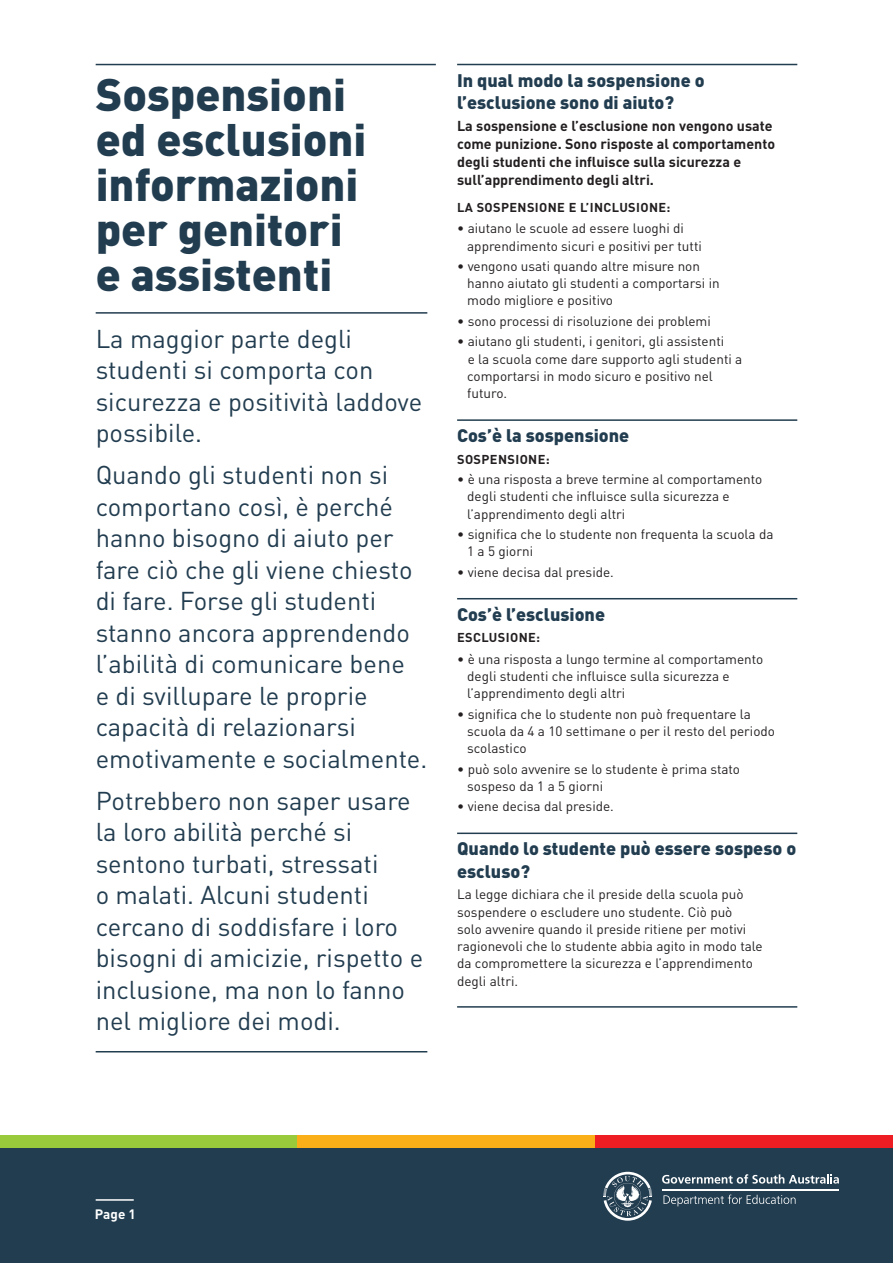
<style>
.page{position:relative;width:893px;height:1263px;background:#fff}
.page>*{position:absolute;margin:0;border:0;box-sizing:border-box;transform-origin:0 0}
.t1{font:900 45px "DIN";color:#223d50}
.Large_Highlight_text{font:25.5px/31.5px "DIN";color:#223d50}
.Heading{font:900 18px/22.5px "DIN";color:#223d50}
.Body_copy_bold{font:700 14.25px/18px "DIN";color:#231f20}
.Body_Copy{font:13.5px/17.2px "DIN";color:#231f20}
.t2{font:700 13.5px "DIN";color:#fff}
.Sub_heading__no_rule{font:700 12.75px "DIN";letter-spacing:.03em;color:#231f20}
</style>
<div class="page">
<div style="left:0;top:1148px;width:893px;height:115px;background:#223d50"></div>
<div style="left:595px;top:1135px;width:298px;height:13px;background:#ee1d23"></div>
<div style="left:0;top:1135px;width:298px;height:13px;background:#99ca3b"></div>
<div style="left:298px;top:1135px;width:297px;height:13px;background:#faaf18"></div>
<hr style="left:96px;top:1199px;width:38px;height:2px;background:#fff">
<hr style="left:96px;top:312px;width:331px;height:2px;background:#223d50">
<hr style="left:96px;top:1051px;width:331px;height:1px;background:#223d50">
<hr style="left:96px;top:64px;width:340px;height:1px;background:#223d50">
<hr style="left:457px;top:64px;width:340px;height:1px;background:#223d50">
<hr style="left:457px;top:419px;width:340px;height:2px;background:#223d50">
<hr style="left:457px;top:598px;width:340px;height:1px;background:#223d50">
<hr style="left:457px;top:832px;width:340px;height:2px;background:#223d50">
<hr style="left:457px;top:1006px;width:340px;height:2px;background:#223d50">
<svg style="left:662px;top:1174px;width:177px;height:9px"></svg>
<hr style="left:662px;top:1189px;width:177px;height:2px;background:#fff">
<svg style="left:603px;top:1172px;width:49px;height:49px"></svg>
<svg style="left:663px;top:1194px;width:132px;height:12px"></svg>
<p class="t1" style="left:96px;top:64px;width:252px">Sospensioni</p>
<p class="t1" style="left:96px;top:109px;width:272px">ed esclusioni</p>
<p class="t1" style="left:96px;top:154px;width:264px">informazioni</p>
<p class="t1" style="left:96px;top:199px;width:248px">per genitori</p>
<p class="t1" style="left:96px;top:244px;width:238px">e assistenti</p>
<p class="Large_Highlight_text" style="left:96px;top:322px;width:328px">La maggior parte degli studenti si comporta con sicurezza e positività laddove possibile.</p>
<p class="Large_Highlight_text" style="left:96px;top:459px;width:333px">Quando gli studenti non si comportano così, è perché hanno bisogno di aiuto per fare ciò che gli viene chiesto di fare. Forse gli studenti stanno ancora apprendendo l’abilità di comunicare bene<br>e di svillupare le proprie capacità di relazionarsi emotivamente e socialmente.</p>
<p class="Large_Highlight_text" style="left:96px;top:784px;width:329px">Potrebbero non saper usare la loro abilità perché si sentono turbati, stressati<br>o malati. Alcuni studenti cercano di soddisfare i loro bisogni di amicizie, rispetto e inclusione, ma non lo fanno nel migliore dei modi.</p>
<p class="Heading" style="left:457px;top:68px;width:249px">In qual modo la sospensione o l’esclusione sono di aiuto?</p>
<p class="Body_copy_bold" style="left:457px;top:116px;width:319px">La sospensione e l’esclusione non vengono usate come punizione. Sono risposte al comportamento degli studenti che influisce sulla sicurezza e sull’apprendimento degli altri.</p>
<p class="Sub_heading__no_rule" style="left:457px;top:199px;width:215px">LA SOSPENSIONE E L’INCLUSIONE:</p>
<p class="Body_Copy" style="left:457px;top:220px;width:228px">• aiutano le scuole ad essere luoghi di</p>
<p class="Body_Copy" style="left:467px;top:237px;width:236px">apprendimento sicuri e positivi per tutti</p>
<p class="Body_Copy" style="left:457px;top:257px;width:244px">• vengono usati quando altre misure non</p>
<p class="Body_Copy" style="left:467px;top:274px;width:254px">hanno aiutato gli studenti a comportarsi in</p>
<p class="Body_Copy" style="left:467px;top:292px;width:147px">modo migliore e positivo</p>
<p class="Body_Copy" style="left:457px;top:312px;width:255px">• sono processi di risoluzione dei problemi</p>
<p class="Body_Copy" style="left:468px;top:333px;width:276px;text-indent:-11px">• aiutano gli studenti, i genitori, gli assistenti<br>e la scuola come dare supporto agli studenti a</p>
<p class="Body_Copy" style="left:467px;top:367px;width:247px">comportarsi in modo sicuro e positivo nel</p>
<p class="Body_Copy" style="left:467px;top:384px;width:41px">futuro.</p>
<p class="Heading" style="left:457px;top:423px;width:174px">Cos’è la sospensione</p>
<p class="Sub_heading__no_rule" style="left:457px;top:451px;width:94px">SOSPENSIONE:</p>
<p class="Body_Copy" style="left:457px;top:470px;width:307px">• è una risposta a breve termine al comportamento</p>
<p class="Body_Copy" style="left:467px;top:488px;width:264px">degli studenti che influisce sulla sicurezza e</p>
<p class="Body_Copy" style="left:467px;top:505px;width:160px">l’apprendimento degli altri</p>
<p class="Body_Copy" style="left:457px;top:525px;width:318px">• significa che lo studente non frequenta la scuola da</p>
<p class="Body_Copy" style="left:467px;top:542px;width:67px">1 a 5 giorni</p>
<p class="Body_Copy" style="left:457px;top:563px;width:158px">• viene decisa dal preside.</p>
<p class="Heading" style="left:457px;top:602px;width:149px">Cos’è l’esclusione</p>
<p class="Sub_heading__no_rule" style="left:457px;top:629px;width:85px">ESCLUSIONE:</p>
<p class="Body_Copy" style="left:457px;top:650px;width:308px">• è una risposta a lungo termine al comportamento</p>
<p class="Body_Copy" style="left:467px;top:667px;width:264px">degli studenti che influisce sulla sicurezza e</p>
<p class="Body_Copy" style="left:467px;top:684px;width:160px">l’apprendimento degli altri</p>
<p class="Body_Copy" style="left:457px;top:705px;width:295px">• significa che lo studente non può frequentare la</p>
<p class="Body_Copy" style="left:467px;top:722px;width:309px">scuola da 4 a 10 settimane o per il resto del periodo</p>
<p class="Body_Copy" style="left:467px;top:739px;width:61px">scolastico</p>
<p class="Body_Copy" style="left:457px;top:760px;width:284px">• può solo avvenire se lo studente è prima stato</p>
<p class="Body_Copy" style="left:467px;top:777px;width:137px">sospeso da 1 a 5 giorni</p>
<p class="Body_Copy" style="left:457px;top:797px;width:158px">• viene decisa dal preside.</p>
<p class="Heading" style="left:457px;top:837px;width:341px">Quando lo studente può essere sospeso o escluso?</p>
<p class="Body_Copy" style="left:457px;top:885px;width:307px">La legge dichiara che il preside della scuola può sospendere o escludere uno studente. Ciò può<br>solo avvenire quando il preside ritiene per motivi ragionevoli che lo studente abbia agito in modo tale da compromettere la sicurezza e l’apprendimento degli altri.</p>
<p class="t2" style="left:95px;top:1205px;width:42px">Page 1</p>
</div>
